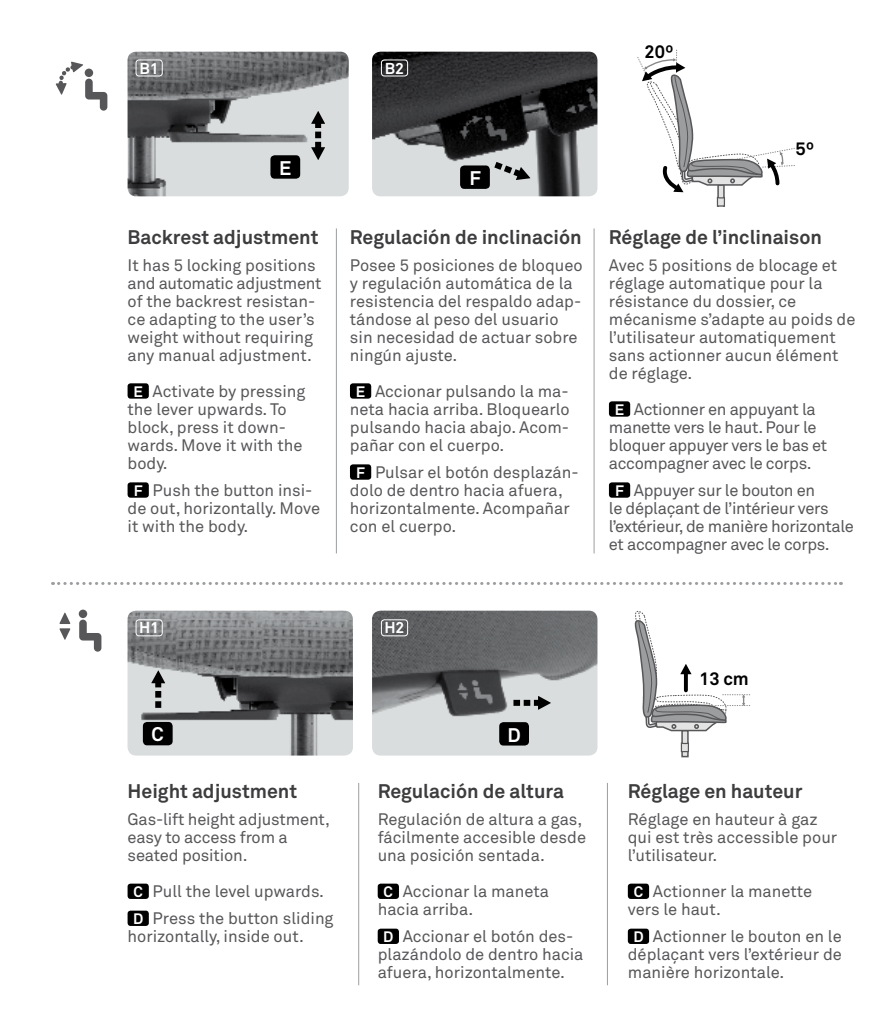
<style>
.page{position:relative;width:893px;height:1021px;background:#fff}
.page>*{position:absolute;margin:0;border:0;box-sizing:border-box;transform-origin:0 0}
.t1{font:700 19.5px "Akkurat";color:#3d3d3f}
.t2{font:700 19.5px "Akkurat";color:#fff}
.t3{font:700 18px "Akkurat";color:#000}
.t4{font:16.5px/18px "Akkurat";color:#57575a}
.t5{font:16.5px/18px "Akkurat";letter-spacing:-.02em;color:#57575a}
.t6{font:700 15.6px "Akkurat";color:#fff}
.s1{font-weight:700;font-size:15px;color:#fff}
</style>
<div class="page">
<svg style="left:53px;top:582px;width:788px;height:3px"></svg>
<svg style="left:600px;top:582px;width:209px;height:176px"></svg>
<div style="left:79px;top:609px;width:8px;height:9px;background:#57575a;border-radius:50%"></div>
<svg style="left:79px;top:619px;width:22px;height:32px"></svg>
<svg style="left:59px;top:612px;width:11px;height:28px"></svg>
<img style="left:128px;top:610px;width:225px;height:145px">
<img style="left:372px;top:610px;width:225px;height:145px">
<div style="left:128px;top:883px;width:21px;height:15px;background:#000;border-radius:3px"></div>
<div style="left:128px;top:910px;width:21px;height:15px;background:#000;border-radius:3px"></div>
<div style="left:378px;top:883px;width:21px;height:15px;background:#000;border-radius:3px"></div>
<div style="left:378px;top:928px;width:21px;height:15px;background:#000;border-radius:3px"></div>
<div style="left:628px;top:883px;width:21px;height:15px;background:#000;border-radius:3px"></div>
<div style="left:628px;top:928px;width:21px;height:15px;background:#000;border-radius:3px"></div>
<hr style="left:358px;top:783px;width:1px;height:202px;background:#9c9d9f">
<hr style="left:607px;top:783px;width:1px;height:202px;background:#9c9d9f">
<svg style="left:151px;top:670px;width:14px;height:37px"></svg>
<svg style="left:513px;top:696px;width:38px;height:13px"></svg>
<div style="left:143px;top:722px;width:30px;height:23px;background:#000;border-radius:4px"></div>
<div style="left:499px;top:722px;width:30px;height:23px;background:#000;border-radius:4px"></div>
<div style="left:136px;top:619px;width:27px;height:17px;border:1px solid #fff;border-radius:3px"></div>
<div style="left:381px;top:619px;width:27px;height:17px;border:1px solid #fff;border-radius:3px"></div>
<svg style="left:637px;top:49px;width:158px;height:157px"></svg>
<svg style="left:56px;top:62px;width:51px;height:49px"></svg>
<img style="left:128px;top:52px;width:221px;height:144px">
<img style="left:372px;top:52px;width:225px;height:144px">
<div style="left:128px;top:383px;width:21px;height:15px;background:#000;border-radius:3px"></div>
<div style="left:128px;top:482px;width:21px;height:15px;background:#000;border-radius:3px"></div>
<div style="left:350px;top:383px;width:21px;height:15px;background:#000;border-radius:3px"></div>
<div style="left:350px;top:464px;width:21px;height:15px;background:#000;border-radius:3px"></div>
<div style="left:609px;top:401px;width:21px;height:15px;background:#000;border-radius:3px"></div>
<div style="left:609px;top:482px;width:21px;height:15px;background:#000;border-radius:3px"></div>
<hr style="left:336px;top:228px;width:1px;height:325px;background:#9c9d9f">
<hr style="left:594px;top:228px;width:1px;height:325px;background:#9c9d9f">
<svg style="left:488px;top:157px;width:42px;height:25px"></svg>
<svg style="left:311px;top:111px;width:14px;height:49px"></svg>
<div style="left:270px;top:155px;width:30px;height:24px;background:#000;border-radius:4px"></div>
<div style="left:460px;top:165px;width:30px;height:24px;background:#000;border-radius:4px"></div>
<div style="left:136px;top:60px;width:27px;height:16px;border:1px solid #fff;border-radius:3px"></div>
<div style="left:381px;top:60px;width:27px;height:16px;border:1px solid #fff;border-radius:3px"></div>
<p class="t6" style="left:139px;top:58px;width:21px">B1</p>
<p class="t6" style="left:385px;top:58px;width:21px">B2</p>
<p class="t3" style="left:645px;top:40px;width:31px">20º</p>
<p class="t2" style="left:279px;top:156px;width:14px">E</p>
<p class="t1" style="left:128px;top:225px;width:192px">Backrest adjustment</p>
<p class="t4" style="left:128px;top:256px;width:195px">It has 5 locking positions and automatic adjustment of the backrest resistan&shy;ce adapting to the user’s weight without requiring any manual adjustment.</p>
<p class="t4" style="left:128px;top:382px;width:179px;text-indent:6px"><span class="s1">E</span> Activate by pressing the lever upwards. To block, press it down&shy;wards. Move it with the body.</p>
<p class="t4" style="left:128px;top:481px;width:194px;text-indent:6px"><span class="s1">F</span> Push the button insi&shy;de out, horizontally. Move it with the body.</p>
<p class="t2" style="left:469px;top:166px;width:13px">F</p>
<p class="t1" style="left:350px;top:225px;width:233px">Regulación de inclinación</p>
<p class="t4" style="left:350px;top:256px;width:234px">Posee 5 posiciones de bloqueo y regulación automática de la resistencia del respaldo adap&shy;tándose al peso del usuario sin necesidad de actuar sobre ningún ajuste.</p>
<p class="t4" style="left:350px;top:382px;width:221px;text-align:justify;text-indent:6px"><span class="s1">E</span> Accionar pulsando la ma&shy;neta hacia arriba. Bloquearlo pulsando hacia abajo. Acom&shy;pañar con el cuerpo.</p>
<p class="t4" style="left:350px;top:463px;width:230px;text-indent:6px"><span class="s1">F</span> Pulsar el botón desplazán&shy;dolo de dentro hacia afuera, horizontalmente. Acompañar con el cuerpo.</p>
<p class="t3" style="left:796px;top:138px;width:20px">5º</p>
<p class="t1" style="left:609px;top:225px;width:215px">Réglage de l’inclinaison</p>
<p class="t4" style="left:609px;top:256px;width:248px">Avec 5 positions de blocage et réglage automatique pour la résistance du dossier, ce mécanisme s’adapte au poids de l’utilisateur automatiquement sans actionner aucun élément de réglage.</p>
<p class="t5" style="left:609px;top:400px;width:220px;text-indent:6px"><span class="s1">E</span> Actionner en appuyant la manette vers le haut. Pour le bloquer appuyer vers le bas et accompagner avec le corps.</p>
<p class="t5" style="left:609px;top:481px;width:246px;text-indent:6px"><span class="s1">F</span> Appuyer sur le bouton en<br>le déplaçant de l’intérieur vers l’extérieur, de manière horizontale et accompagner avec le corps.</p>
<p class="t6" style="left:139px;top:618px;width:22px">H1</p>
<p class="t6" style="left:384px;top:618px;width:22px">H2</p>
<p class="t2" style="left:152px;top:722px;width:14px">C</p>
<p class="t2" style="left:507px;top:722px;width:15px">D</p>
<p class="t1" style="left:128px;top:779px;width:171px">Height adjustment</p>
<p class="t4" style="left:128px;top:810px;width:204px">Gas-lift height adjustment, easy to access from a seated position.</p>
<p class="t4" style="left:133px;top:877px;width:202px;line-height:27px"><span class="s1">C</span> Pull the level upwards.<br><span class="s1">D</span> Press the button sliding</p>
<p class="t4" style="left:128px;top:927px;width:178px">horizontally, inside out.</p>
<p class="t1" style="left:378px;top:779px;width:188px">Regulación de altura</p>
<p class="t4" style="left:378px;top:810px;width:210px">Regulación de altura a gas, fácilmente accesible desde una posición sentada.</p>
<p class="t4" style="left:378px;top:882px;width:173px;text-indent:6px"><span class="s1">C</span> Accionar la maneta hacia arriba.</p>
<p class="t4" style="left:378px;top:927px;width:207px;text-indent:5px"><span class="s1">D</span> Accionar el botón des&shy;plazándolo de dentro hacia afuera, horizontalmente.</p>
<p class="t3" style="left:699px;top:667px;width:51px">13 cm</p>
<p class="t1" style="left:628px;top:779px;width:176px">Réglage en hauteur</p>
<p class="t4" style="left:628px;top:810px;width:211px">Réglage en hauteur à gaz qui est très accessible pour l’utilisateur.</p>
<p class="t4" style="left:628px;top:882px;width:186px;text-indent:6px"><span class="s1">C</span> Actionner la manette vers le haut.</p>
<p class="t4" style="left:628px;top:927px;width:216px;text-align:justify;text-indent:5px"><span class="s1">D</span> Actionner le bouton en le déplaçant vers l’extérieur de manière horizontale.</p>
</div>
